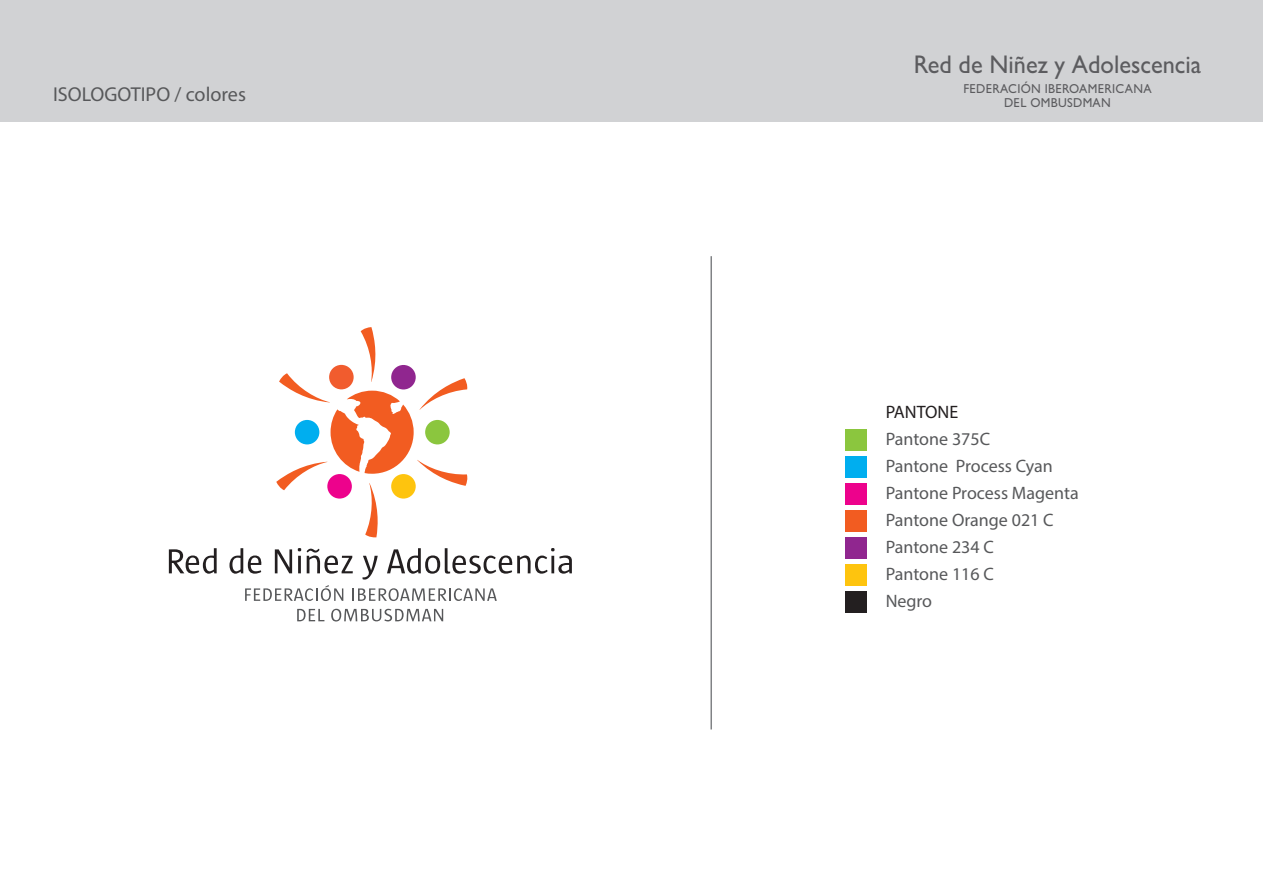
<style>
.page{position:relative;width:1263px;height:893px;background:#fff}
.page>*{position:absolute;margin:0;border:0;box-sizing:border-box;transform-origin:0 0}
.t1{font:500 25.65px "Gill Sans MT Pro";color:#5c5c5f;scale:.95 1}
.t2{font:20.1px "Myriad Pro";color:#57585a}
.t3{font:18px/27px "Myriad Pro";color:#57585a}
.t4{font:18px "Myriad Pro";color:#231f20}
.t5{font:500 13.05px/13.6px "Gill Sans MT Pro";letter-spacing:.025em;color:#5c5c5f;text-align:center;scale:.95 1}
</style>
<div class="page">
<svg style="left:169px;top:548px;width:48px;height:26px"></svg>
<svg style="left:229px;top:548px;width:33px;height:26px"></svg>
<svg style="left:275px;top:549px;width:17px;height:24px"></svg>
<svg style="left:298px;top:548px;width:3px;height:25px"></svg>
<svg style="left:307px;top:549px;width:46px;height:25px"></svg>
<svg style="left:363px;top:556px;width:15px;height:24px"></svg>
<svg style="left:387px;top:548px;width:185px;height:26px"></svg>
<svg style="left:245px;top:585px;width:98px;height:16px"></svg>
<svg style="left:352px;top:588px;width:145px;height:13px"></svg>
<svg style="left:297px;top:609px;width:27px;height:12px"></svg>
<svg style="left:331px;top:609px;width:112px;height:12px"></svg>
<svg style="left:276px;top:327px;width:192px;height:210px"></svg>
<div style="left:845px;top:456px;width:21px;height:21px;background:#00aeef"></div>
<div style="left:845px;top:483px;width:21px;height:21px;background:#ed028c"></div>
<div style="left:845px;top:510px;width:21px;height:21px;background:#f25c21"></div>
<div style="left:845px;top:538px;width:21px;height:21px;background:#90268f"></div>
<div style="left:845px;top:565px;width:21px;height:21px;background:#fec40e"></div>
<div style="left:845px;top:592px;width:21px;height:21px;background:#231f20"></div>
<div style="left:845px;top:429px;width:21px;height:21px;background:#8bc63e"></div>
<div style="left:0;top:0;width:1263px;height:122px;background:#d1d2d4"></div>
<hr style="left:710px;top:256px;width:2px;height:473px;background:#808285">
<p class="t2" style="left:53px;top:82px;width:194px">ISOLOGOTIPO / colores</p>
<h1 class="t1" style="left:914px;top:49px;width:304px">Red de Niñez y Adolescencia</h1>
<p class="t5" style="left:963px;top:82px;width:200px">FEDERACIÓN IBEROAMERICANA<br>DEL OMBUSDMAN</p>
<p class="t4" style="left:886px;top:401px;width:74px">PANTONE</p>
<p class="t3" style="left:886px;top:426px;width:195px">Pantone 375C<br>Pantone Process Cyan<br>Pantone Process Magenta<br>Pantone Orange 021 C<br>Pantone 234 C<br>Pantone 116 C<br>Negro</p>
</div>
